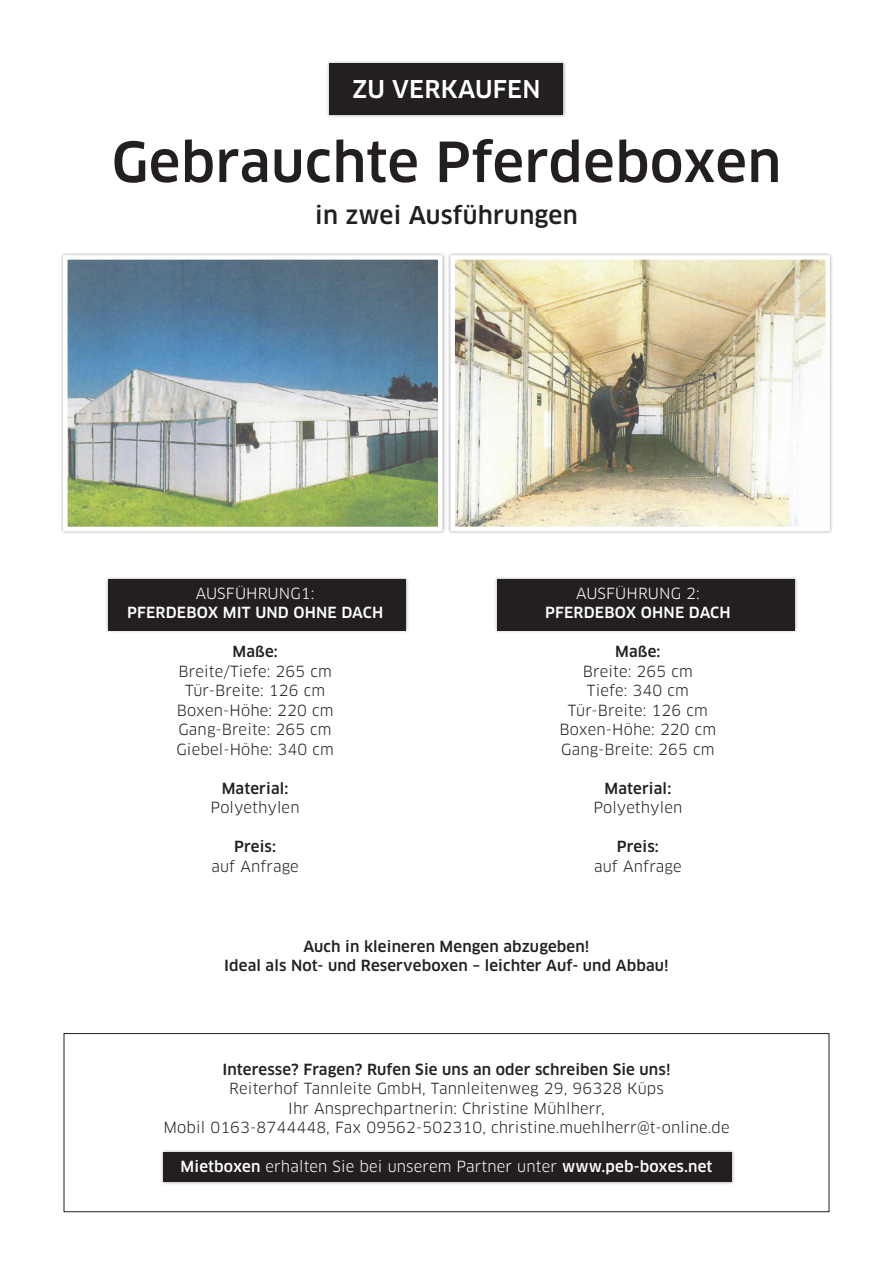
<style>
.page{position:relative;width:893px;height:1263px;background:#fff}
.page>*{position:absolute;margin:0;border:0;box-sizing:border-box;transform-origin:0 0}
.t1{font:500 54px "Clan Pro";letter-spacing:.01em;color:#231f20}
.t2{font:500 24px "Clan Pro";letter-spacing:.01em;color:#231f20}
.t3{font:500 24px "Clan Pro";letter-spacing:.01em;color:#fff}
.t4{font:15px "Clan Pro";letter-spacing:.01em;color:#231f20}
.t5{font:500 15px "Clan Pro";letter-spacing:.01em;color:#231f20}
.t6{font:15px "Clan Pro";letter-spacing:.01em;color:#fff}
.t7{font:500 15px "Clan Pro";letter-spacing:.01em;color:#fff}
.s1{font-weight:500}
</style>
<div class="page">
<div style="left:105px;top:576px;width:305px;height:57px;background:#231f20;opacity:.4"></div>
<div style="left:108px;top:579px;width:298px;height:51px;background:#231f20"></div>
<div style="left:160px;top:1149px;width:575px;height:37px;background:#231f20;opacity:.4"></div>
<div style="left:163px;top:1152px;width:568px;height:30px;background:#231f20"></div>
<div style="left:494px;top:576px;width:305px;height:57px;background:#231f20;opacity:.4"></div>
<div style="left:497px;top:579px;width:298px;height:51px;background:#231f20"></div>
<div style="left:64px;top:1033px;width:765px;height:179px;border:1px solid #231f20"></div>
<div style="left:60px;top:252px;width:386px;height:283px;background:#231f20;opacity:.4"></div>
<img style="left:69px;top:261px;width:367px;height:264px">
<div style="left:63px;top:255px;width:379px;height:276px;border:5px solid #fff"></div>
<div style="left:447px;top:252px;width:386px;height:283px;background:#231f20;opacity:.4"></div>
<img style="left:456px;top:261px;width:368px;height:264px">
<div style="left:450px;top:255px;width:380px;height:276px;border:5px solid #fff"></div>
<div style="left:326px;top:61px;width:241px;height:57px;background:#231f20;opacity:.4"></div>
<div style="left:330px;top:64px;width:233px;height:51px;background:#231f20"></div>
<p class="t3" style="left:353px;top:75px;width:189px">ZU VERKAUFEN</p>
<p class="t1" style="left:112px;top:131px;width:671px">Gebrauchte Pferdeboxen</p>
<p class="t2" style="left:315px;top:201px;width:264px">in zwei Ausführungen</p>
<p class="t6" style="left:196px;top:584px;width:120px">AUSFÜHRUNG1:</p>
<p class="t7" style="left:127px;top:604px;width:258px">PFERDEBOX MIT UND OHNE DACH</p>
<p class="t5" style="left:232px;top:643px;width:47px">Maße:</p>
<p class="t4" style="left:178px;top:662px;width:155px">Breite/Tiefe: 265 cm</p>
<p class="t4" style="left:185px;top:682px;width:141px">Tür-Breite: 126 cm</p>
<p class="t4" style="left:177px;top:701px;width:158px">Boxen-Höhe: 220 cm</p>
<p class="t4" style="left:179px;top:721px;width:155px">Gang-Breite: 265 cm</p>
<p class="t4" style="left:177px;top:740px;width:159px">Giebel-Höhe: 340 cm</p>
<p class="t5" style="left:222px;top:779px;width:68px">Material:</p>
<p class="t4" style="left:211px;top:799px;width:90px">Polyethylen</p>
<p class="t5" style="left:234px;top:838px;width:43px">Preis:</p>
<p class="t4" style="left:211px;top:857px;width:89px">auf Anfrage</p>
<p class="t6" style="left:576px;top:584px;width:125px">AUSFÜHRUNG 2:</p>
<p class="t7" style="left:545px;top:604px;width:187px">PFERDEBOX OHNE DACH</p>
<p class="t5" style="left:615px;top:643px;width:47px">Maße:</p>
<p class="t4" style="left:583px;top:662px;width:111px">Breite: 265 cm</p>
<p class="t4" style="left:587px;top:682px;width:103px">Tiefe: 340 cm</p>
<p class="t4" style="left:568px;top:701px;width:141px">Tür-Breite: 126 cm</p>
<p class="t4" style="left:559px;top:721px;width:158px">Boxen-Höhe: 220 cm</p>
<p class="t4" style="left:561px;top:740px;width:155px">Gang-Breite: 265 cm</p>
<p class="t5" style="left:604px;top:779px;width:68px">Material:</p>
<p class="t4" style="left:593px;top:799px;width:90px">Polyethylen</p>
<p class="t5" style="left:617px;top:838px;width:43px">Preis:</p>
<p class="t4" style="left:594px;top:857px;width:89px">auf Anfrage</p>
<p class="t5" style="left:303px;top:937px;width:288px">Auch in kleineren Mengen abzugeben!</p>
<p class="t5" style="left:224px;top:957px;width:446px">Ideal als Not- und Reserveboxen – leichter Auf- und Abbau!</p>
<p class="t5" style="left:222px;top:1061px;width:450px">Interesse? Fragen? Rufen Sie uns an oder schreiben Sie uns!</p>
<p class="t4" style="left:229px;top:1080px;width:436px">Reiterhof Tannleite GmbH, Tannleitenweg 29, 96328 Küps</p>
<p class="t4" style="left:288px;top:1099px;width:318px">Ihr Ansprechpartnerin: Christine Mühlherr,</p>
<p class="t4" style="left:163px;top:1119px;width:568px">Mobil 0163-8744448, Fax 09562-502310, christine.muehlherr@t-online.de</p>
<p class="t6" style="left:181px;top:1158px;width:533px"><span class="s1">Mietboxen</span> erhalten Sie bei unserem Partner unter <span class="s1">www.peb-boxes.net</span></p>
</div>
